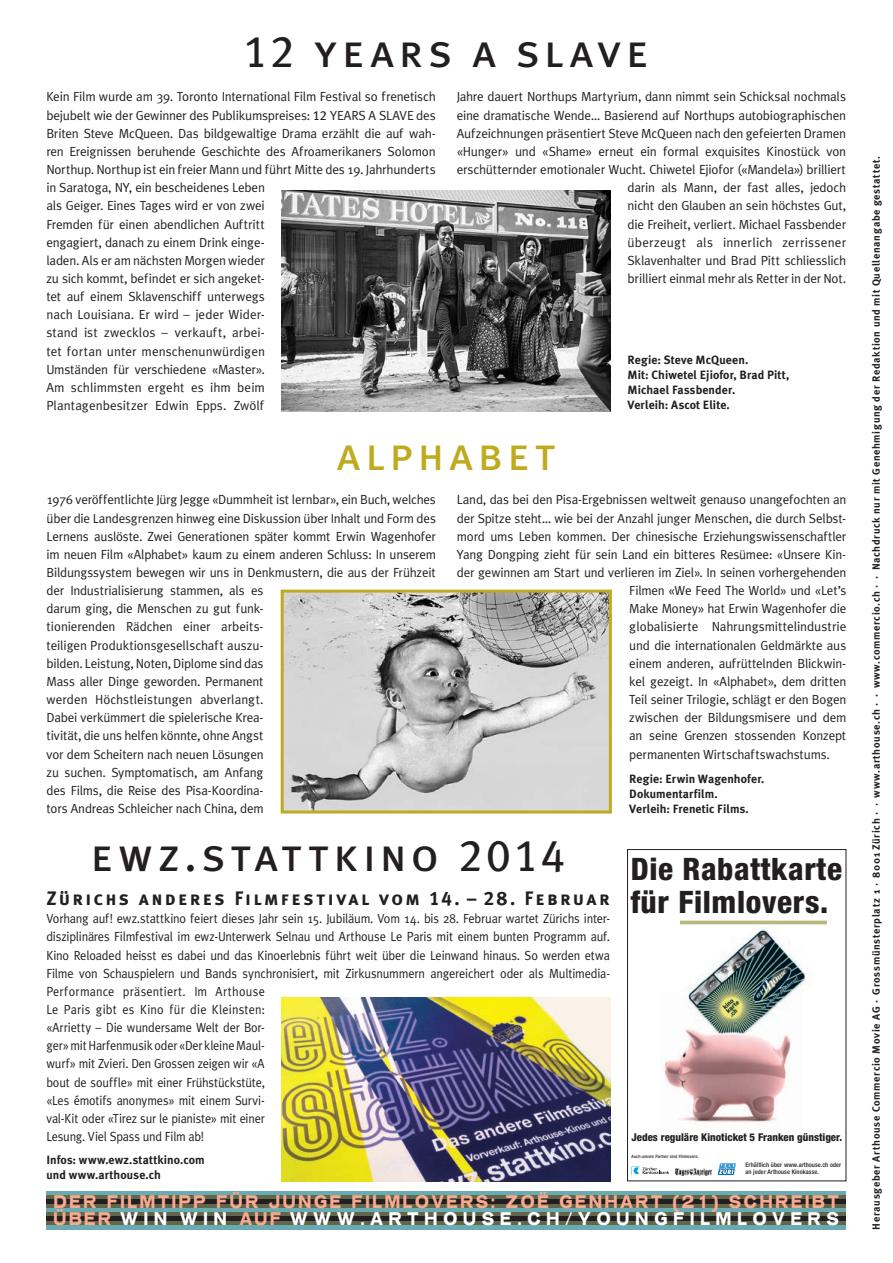
<style>
.page{position:relative;width:893px;height:1263px;background:#fff}
.page>*{position:absolute;margin:0;border:0;box-sizing:border-box;transform-origin:0 0}
.t1{font:46.5px "Meta Plus Book Caps";letter-spacing:.1em;color:#231f20}
.t2{font:46.5px "Meta Plus Book Caps";letter-spacing:.1em;color:#c0ab20}
.t3{font:800 condensed 30.9px/33.8px "Helvetica Neue";letter-spacing:.02em;color:#231f20}
.t4{font:19.5px "Meta Plus Bold Caps";letter-spacing:.12em;color:#231f20}
.t5{font:700 expanded 17.25px/17.2px "Venus SB";letter-spacing:.2em;color:#f8a98e;scale:.8 1}
.t6{font:13.2px/18.1px "Meta Plus";letter-spacing:.015em;color:#231f20}
.t7{font:13.2px/18.1px "Meta Plus";letter-spacing:.015em;color:#231f20;scale:.94 1}
.t8{font:700 12px/15px "Meta Plus";letter-spacing:.01em;color:#231f20}
.t9{font:800 condensed 10.65px "Helvetica Neue";color:#231f20}
.t10{font:700 10.5px "Meta Plus";letter-spacing:.065em;color:#231f20}
.t11{font:500 condensed 6.3px/7.2px "Helvetica Neue";letter-spacing:.015em;color:#231f20}
.t12{font:500 condensed 4.5px "Helvetica Neue";letter-spacing:.02em;color:#231f20}
.s1{font-size:45px}
.s2{font-family:"Meta Plus Book Caps"}
.s3{color:#fff}
</style>
<div class="page">
<hr style="left:47px;top:1191px;width:799px;height:4px;background:#68abb1">
<div style="left:47px;top:1195px;width:799px;height:5px;background:#62664d"></div>
<hr style="left:47px;top:1200px;width:799px;height:4px;background:#231f20">
<hr style="left:47px;top:1204px;width:799px;height:4px;background:#62664d">
<hr style="left:47px;top:1208px;width:799px;height:4px;background:#68abb1">
<div style="left:47px;top:1212px;width:799px;height:5px;background:#62664d"></div>
<hr style="left:47px;top:1217px;width:799px;height:4px;background:#231f20">
<hr style="left:47px;top:1221px;width:799px;height:4px;background:#62664d">
<hr style="left:47px;top:1225px;width:799px;height:4px;background:#68abb1">
<img style="left:282px;top:190px;width:328px;height:221px">
<img style="left:282px;top:997px;width:328px;height:184px">
<img style="left:285px;top:594px;width:323px;height:215px">
<div style="left:281px;top:590px;width:331px;height:223px;border:3px solid #c0ab20"></div>
<div style="left:627px;top:849px;width:219px;height:332px;border:1px solid #231f20"></div>
<svg style="left:631px;top:920px;width:196px;height:256px"></svg>
<h1 class="t1" style="left:243px;top:24px;width:407px"><span class="s1">12</span> years a slave</h1>
<p class="t6" style="left:46px;top:88px;width:391px">Kein Film wurde am 39. Toronto International Film Festival so frenetisch bejubelt wie der Gewinner des Publikumspreises: <span class="s2">12</span> YEARS A SLAVE des Briten Steve McQueen. Das bildgewaltige Drama erzählt die auf wah&shy;ren Ereignissen beruhende Geschichte des Afroamerikaners Solomon Northup. Northup ist ein freier Mann und führt Mitte des 19. Jahrhunderts in Saratoga, NY, ein bescheidenes Leben<br>als Geiger. Eines Tages wird er von zwei<br>Fremden für einen abendlichen Auftritt<br>engagiert, danach zu einem Drink einge-<br>laden. Als er am nächsten Morgen wieder<br>zu sich kommt, befindet er sich angeket-<br>tet auf einem Sklavenschiff unterwegs<br>nach Louisiana. Er wird – jeder Wider-<br>stand ist zwecklos – verkauft, arbei-<br>tet fortan unter menschenunwürdigen<br>Umständen für verschiedene «Master».<br>Am schlimmsten ergeht es ihm beim<br>Plantagenbesitzer Edwin Epps. Zwölf</p>
<p class="t6" style="left:457px;top:88px;width:391px;text-align:right">Jahre dauert Northups Martyrium, dann nimmt sein Schicksal nochmals eine dramatische Wende… Basierend auf Northups autobiographischen Aufzeichnungen präsentiert Steve McQueen nach den gefeierten Dramen «Hunger» und «Shame» erneut ein formal exquisites Kinostück von erschütternder emotionaler Wucht. Chiwetel Ejiofor («Mandela») brilliert darin als Mann, der fast alles, jedoch<br>nicht den Glauben an sein höchstes Gut,<br>die Freiheit, verliert. Michael Fassbender<br>überzeugt als innerlich zerrissener<br>Sklavenhalter und Brad Pitt schliesslich<br>brilliert einmal mehr als Retter in der Not.</p>
<p class="t8" style="left:628px;top:353px;width:163px">Regie: Steve McQueen.<br>Mit: Chiwetel Ejiofor, Brad Pitt,<br>Michael Fassbender.<br>Verleih: Ascot Elite.</p>
<h1 class="t2" style="left:337px;top:427px;width:221px">alphabet</h1>
<p class="t6" style="left:47px;top:491px;width:391px">1976 veröffentlichte Jürg Jegge «Dummheit ist lernbar», ein Buch, welches über die Landesgrenzen hinweg eine Diskussion über Inhalt und Form des Lernens auslöste. Zwei Generationen später kommt Erwin Wagenhofer im neuen Film «Alphabet» kaum zu einem anderen Schluss: In unserem Bildungssystem bewegen wir uns in Denkmustern, die aus der Frühzeit der Industrialisierung stammen, als es<br>darum ging, die Menschen zu gut funk-<br>tionierenden Rädchen einer arbeits-<br>teiligen Produktionsgesellschaft auszu-<br>bilden. Leistung, Noten, Diplome sind das<br>Mass aller Dinge geworden. Permanent<br>werden Höchstleistungen abverlangt.<br>Dabei verkümmert die spielerische Krea-<br>tivität, die uns helfen könnte, ohne Angst<br>vor dem Scheitern nach neuen Lösungen<br>zu suchen. Symptomatisch, am Anfang<br>des Films, die Reise des Pisa-Koordina-<br>tors Andreas Schleicher nach China, dem</p>
<p class="t6" style="left:457px;top:491px;width:391px">Land, das bei den Pisa-Ergebnissen weltweit genauso unangefochten an</p>
<p class="t6" style="left:457px;top:509px;width:391px">der Spitze steht… wie bei der Anzahl junger Menschen, die durch Selbst-</p>
<p class="t6" style="left:457px;top:527px;width:391px">mord ums Leben kommen. Der chinesische Erziehungswissenschaftler</p>
<p class="t6" style="left:457px;top:545px;width:391px">Yang Dongping zieht für sein Land ein bitteres Resümee: «Unsere Kin-</p>
<p class="t6" style="left:457px;top:563px;width:391px">der gewinnen am Start und verlieren im Ziel». In seinen vorhergehenden</p>
<p class="t6" style="left:629px;top:581px;width:218px">Filmen «We Feed The World» und «Let’s</p>
<p class="t6" style="left:629px;top:599px;width:218px">Make Money» hat Erwin Wagenhofer die</p>
<p class="t6" style="left:629px;top:618px;width:218px">globalisierte Nahrungsmittelindustrie</p>
<p class="t6" style="left:629px;top:636px;width:218px">und die internationalen Geldmärkte aus</p>
<p class="t6" style="left:629px;top:654px;width:218px">einem anderen, aufrüttelnden Blickwin-</p>
<p class="t6" style="left:629px;top:672px;width:218px">kel gezeigt. In «Alphabet», dem dritten</p>
<p class="t6" style="left:629px;top:690px;width:218px">Teil seiner Trilogie, schlägt er den Bogen</p>
<p class="t6" style="left:629px;top:708px;width:218px">zwischen der Bildungsmisere und dem</p>
<p class="t6" style="left:629px;top:726px;width:218px">an seine Grenzen stossenden Konzept</p>
<p class="t6" style="left:629px;top:745px;width:202px">permanenten Wirtschaftswachstums.</p>
<p class="t8" style="left:629px;top:771px;width:137px">Regie: Erwin Wagenhofer.<br>Dokumentarfilm.<br>Verleih: Frenetic Films.</p>
<h1 class="t1" style="left:91px;top:828px;width:476px">ewz.stattkino <span class="s1">2014</span></h1>
<h3 class="t4" style="left:46px;top:887px;width:565px">Zürichs anderes Filmfestival vom 14. – 28. Februar</h3>
<p class="t7" style="left:46px;top:909px;width:601px">Vorhang auf! ewz.stattkino feiert dieses Jahr sein 15. Jubiläum. Vom 14. bis 28. Februar wartet Zürichs inter&shy;disziplinäres Filmfestival im ewz-Unterwerk Selnau und Arthouse Le Paris mit einem bunten Programm auf.<br>Kino Reloaded heisst es dabei und das Kinoerlebnis führt weit über die Leinwand hinaus. So werden etwa Filme von Schauspielern und Bands synchronisiert, mit Zirkusnummern angereichert oder als Multimedia-Performance präsentiert. Im Arthouse<br>Le Paris gibt es Kino für die Kleinsten:<br>«Arrietty – Die wundersame Welt der Bor-<br>ger» mit Harfenmusik oder «Der kleine Maul-<br>wurf» mit Zvieri. Den Grossen zeigen wir «A<br>bout de souffle» mit einer Frühstückstüte,<br>«Les émotifs anonymes» mit einem Survi-<br>val-Kit oder «Tirez sur le pianiste» mit einer<br>Lesung. Viel Spass und Film ab!</p>
<p class="t8" style="left:46px;top:1152px;width:160px">Infos: www.ewz.stattkino.com und www.arthouse.ch</p>
<h2 class="t3" style="left:631px;top:851px;width:213px">Die Rabattkarte für Filmlovers.</h2>
<p class="t9" style="left:632px;top:1131px;width:212px">Jedes reguläre Kinoticket 5 Franken günstiger.</p>
<p class="t12" style="left:632px;top:1154px;width:68px">Auch unsere Partner sind Filmlovers:</p>
<p class="t11" style="left:745px;top:1161px;width:97px">Erhältlich über www.arthouse.ch oder an jeder Arthouse Kinokasse.</p>
<h3 class="t5" style="left:54px;top:1194px;width:983px">DER FILMTIPP FÜR JUNGE FILMLOVERS: ZOË GENHART (21) SCHREIBT<br>ÜBER <span class="s3">WIN WIN</span> AUF <span class="s3">WWW.ARTHOUSE.CH/YOUNGFILMLOVERS</span></h3>
<p class="t10" style="left:870px;top:1229px;width:1075px;rotate:-90deg">Herausgeber Arthouse Commercio Movie AG · Grossmünsterplatz 1 · 8001 Zürich · · www.arthouse.ch · · www.commercio.ch · · Nachdruck nur mit Genehmigung der Redaktion und mit Quellenangabe gestattet.</p>
</div>
